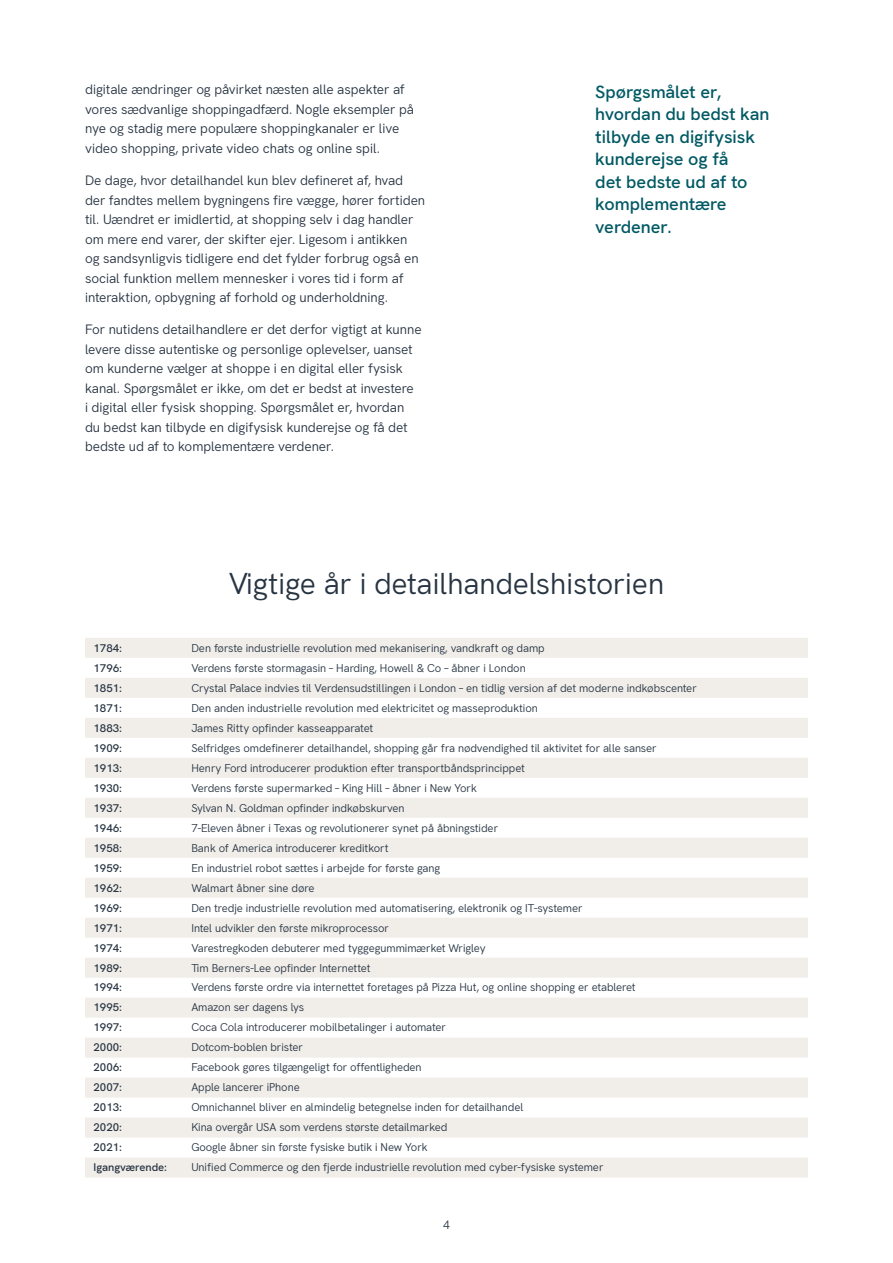
<style>
.page{position:relative;width:893px;height:1263px;background:#fff}
.page>*{position:absolute;margin:0;border:0;box-sizing:border-box;transform-origin:0 0}
.t1{font:30px "Hanken Grotesk";color:#273442}
.t2{font:600 18px/22.5px "Hanken Grotesk";letter-spacing:-.005em;color:#005963}
.t3{font:13.5px/19.5px "Hanken Grotesk";letter-spacing:-.01em;color:#273442}
.t4{font:12px "Hanken Grotesk";color:#273442}
.t5{font:11.25px "Hanken Grotesk";letter-spacing:-.01em;color:#273442}
.t6{font:600 11.25px "Hanken Grotesk";color:#273442}
</style>
<div class="page">
<svg style="left:85px;top:638px;width:723px;height:539px;fill:#f3f1ee"></svg>
<p class="t3" style="left:85px;top:79px;width:330px">digitale ændringer og påvirket næsten alle aspekter af vores sædvanlige shoppingadfærd. Nogle eksempler på nye og stadig mere populære shoppingkanaler er live video shopping, private video chats og online spil.</p>
<p class="t3" style="left:85px;top:170px;width:342px">De dage, hvor detailhandel kun blev defineret af, hvad der fandtes mellem bygningens fire vægge, hører fortiden til. Uændret er imidlertid, at shopping selv i dag handler om mere end varer, der skifter ejer. Ligesom i antikken og sandsynligvis tidligere end det fylder forbrug også en social funktion mellem mennesker i vores tid i form af interaktion, opbygning af forhold og underholdning.</p>
<p class="t3" style="left:85px;top:319px;width:338px">For nutidens detailhandlere er det derfor vigtigt at kunne levere disse autentiske og personlige oplevelser, uanset om kunderne vælger at shoppe i en digital eller fysisk kanal. Spørgsmålet er ikke, om det er bedst at investere<br>i digital eller fysisk shopping. Spørgsmålet er, hvordan du bedst kan tilbyde en digifysisk kunderejse og få det bedste ud af to komplementære verdener.</p>
<h2 class="t2" style="left:595px;top:79px;width:176px">Spørgsmålet er, hvordan du bedst kan tilbyde en digifysisk kunderejse og få<br>det bedste ud af to komplementære verdener.</h2>
<h1 class="t1" style="left:229px;top:560px;width:437px">Vigtige år i detailhandelshistorien</h1>
<p class="t6" style="left:94px;top:639px;width:30px">1784:</p>
<p class="t5" style="left:191px;top:639px;width:355px">Den første industrielle revolution med mekanisering, vandkraft og damp</p>
<p class="t6" style="left:94px;top:659px;width:30px">1796:</p>
<p class="t5" style="left:191px;top:659px;width:336px">Verdens første stormagasin – Harding, Howell &amp; Co – åbner i London</p>
<p class="t6" style="left:94px;top:679px;width:30px">1851:</p>
<p class="t5" style="left:191px;top:679px;width:507px">Crystal Palace indvies til Verdensudstillingen i London – en tidlig version af det moderne indkøbscenter</p>
<p class="t6" style="left:94px;top:699px;width:30px">1871:</p>
<p class="t5" style="left:191px;top:699px;width:348px">Den anden industrielle revolution med elektricitet og masseproduktion</p>
<p class="t6" style="left:94px;top:719px;width:30px">1883:</p>
<p class="t5" style="left:191px;top:719px;width:183px">James Ritty opfinder kasseapparatet</p>
<p class="t6" style="left:94px;top:739px;width:30px">1909:</p>
<p class="t5" style="left:191px;top:739px;width:467px">Selfridges omdefinerer detailhandel, shopping går fra nødvendighed til aktivitet for alle sanser</p>
<p class="t6" style="left:94px;top:759px;width:30px">1913:</p>
<p class="t5" style="left:191px;top:759px;width:335px">Henry Ford introducerer produktion efter transportbåndsprincippet</p>
<p class="t6" style="left:94px;top:779px;width:30px">1930:</p>
<p class="t5" style="left:191px;top:779px;width:287px">Verdens første supermarked – King Hill – åbner i New York</p>
<p class="t6" style="left:94px;top:799px;width:30px">1937:</p>
<p class="t5" style="left:191px;top:799px;width:215px">Sylvan N. Goldman opfinder indkøbskurven</p>
<p class="t6" style="left:94px;top:819px;width:30px">1946:</p>
<p class="t5" style="left:191px;top:819px;width:308px">7-Eleven åbner i Texas og revolutionerer synet på åbningstider</p>
<p class="t6" style="left:94px;top:839px;width:30px">1958:</p>
<p class="t5" style="left:191px;top:839px;width:199px">Bank of America introducerer kreditkort</p>
<p class="t6" style="left:94px;top:859px;width:30px">1959:</p>
<p class="t5" style="left:191px;top:859px;width:251px">En industriel robot sættes i arbejde for første gang</p>
<p class="t6" style="left:94px;top:879px;width:30px">1962:</p>
<p class="t5" style="left:191px;top:879px;width:125px">Walmart åbner sine døre</p>
<p class="t6" style="left:94px;top:899px;width:30px">1969:</p>
<p class="t5" style="left:191px;top:899px;width:393px">Den tredje industrielle revolution med automatisering, elektronik og IT-systemer</p>
<p class="t6" style="left:94px;top:919px;width:30px">1971:</p>
<p class="t5" style="left:191px;top:919px;width:199px">Intel udvikler den første mikroprocessor</p>
<p class="t6" style="left:94px;top:939px;width:30px">1974:</p>
<p class="t5" style="left:191px;top:939px;width:296px">Varestregkoden debuterer med tyggegummimærket Wrigley</p>
<p class="t6" style="left:94px;top:959px;width:30px">1989:</p>
<p class="t5" style="left:191px;top:959px;width:181px">Tim Berners-Lee opfinder Internettet</p>
<p class="t6" style="left:94px;top:979px;width:30px">1994:</p>
<p class="t5" style="left:191px;top:979px;width:446px">Verdens første ordre via internettet foretages på Pizza Hut, og online shopping er etableret</p>
<p class="t6" style="left:94px;top:999px;width:30px">1995:</p>
<p class="t5" style="left:191px;top:999px;width:114px">Amazon ser dagens lys</p>
<p class="t6" style="left:94px;top:1019px;width:30px">1997:</p>
<p class="t5" style="left:191px;top:1019px;width:256px">Coca Cola introducerer mobilbetalinger i automater</p>
<p class="t6" style="left:94px;top:1039px;width:30px">2000:</p>
<p class="t5" style="left:191px;top:1039px;width:113px">Dotcom-boblen brister</p>
<p class="t6" style="left:94px;top:1059px;width:30px">2006:</p>
<p class="t5" style="left:191px;top:1059px;width:232px">Facebook gøres tilgængeligt for offentligheden</p>
<p class="t6" style="left:94px;top:1079px;width:30px">2007:</p>
<p class="t5" style="left:191px;top:1079px;width:110px">Apple lancerer iPhone</p>
<p class="t6" style="left:94px;top:1099px;width:30px">2013:</p>
<p class="t5" style="left:191px;top:1099px;width:334px">Omnichannel bliver en almindelig betegnelse inden for detailhandel</p>
<p class="t6" style="left:94px;top:1119px;width:30px">2020:</p>
<p class="t5" style="left:191px;top:1119px;width:257px">Kina overgår USA som verdens største detailmarked</p>
<p class="t6" style="left:94px;top:1139px;width:30px">2021:</p>
<p class="t5" style="left:191px;top:1139px;width:238px">Google åbner sin første fysiske butik i New York</p>
<p class="t6" style="left:94px;top:1159px;width:75px">Igangværende:</p>
<p class="t5" style="left:191px;top:1159px;width:414px">Unified Commerce og den fjerde industrielle revolution med cyber-fysiske systemer</p>
<p class="t4" style="left:443px;top:1215px;width:8px">4</p>
</div>
